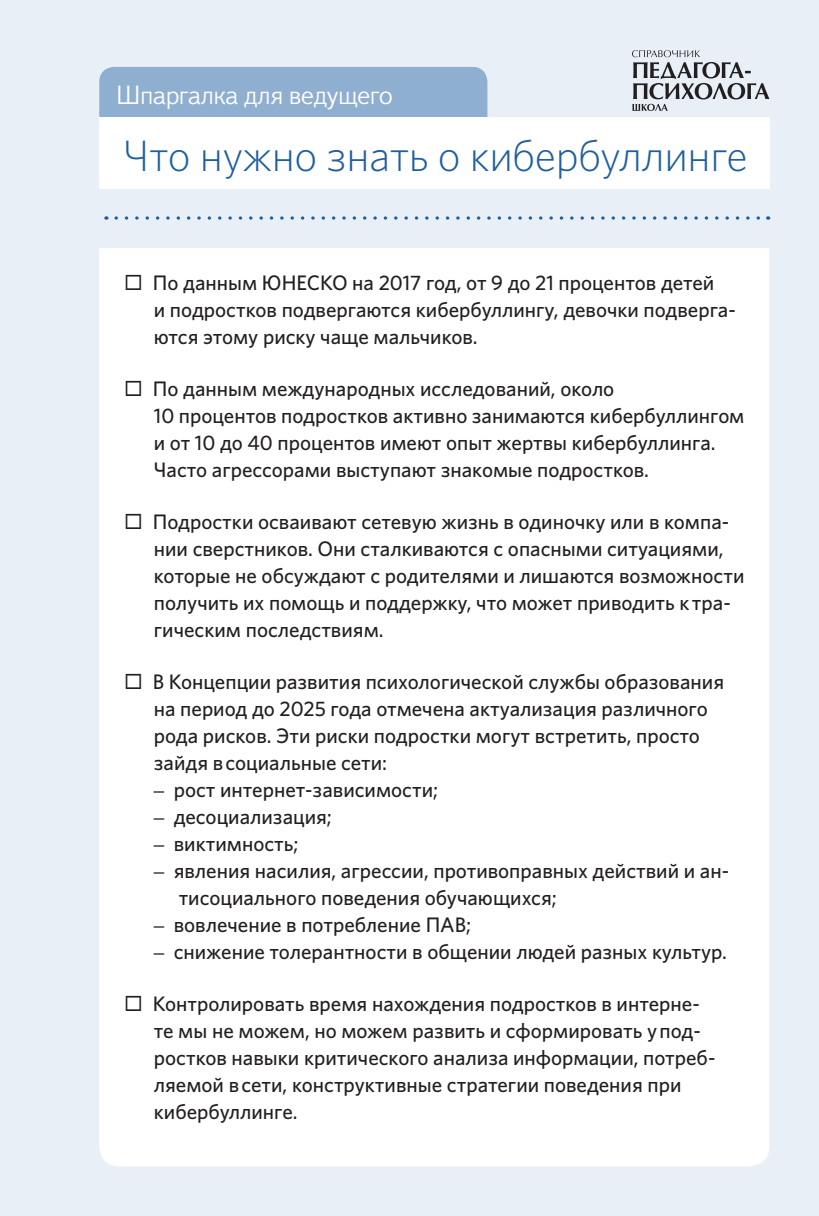
<style>
.page{position:relative;width:819px;height:1216px;background:#fff}
.page>*{position:absolute;margin:0;border:0;box-sizing:border-box;transform-origin:0 0}
.t1{font:300 43.93px "Whitney";letter-spacing:-.01em;color:#1f5fa0}
.t2{font:300 26.25px "Textbook New";color:#fff}
.t3{font:500 21px/26.9px "Whitney";color:#231f20}
.s1{font-family:"Century Schlbk Cyr";font-weight:400}
</style>
<div class="page">
<div style="left:0;top:0;width:819px;height:1215px;background:#e9eff6"></div>
<svg style="left:632px;top:50px;width:137px;height:61px"></svg>
<div style="left:99px;top:248px;width:670px;height:918px;background:#fff"></div>
<svg style="left:116px;top:216px;width:652px;height:4px"></svg>
<div style="left:99px;top:67px;width:388px;height:82px;background:#8fafd0;border-radius:15px"></div>
<div style="left:99px;top:117px;width:670px;height:72px;background:#fff"></div>
<svg style="left:126px;top:274px;width:15px;height:16px"></svg>
<svg style="left:126px;top:380px;width:15px;height:15px"></svg>
<svg style="left:126px;top:513px;width:15px;height:15px"></svg>
<svg style="left:126px;top:673px;width:15px;height:15px"></svg>
<svg style="left:126px;top:995px;width:15px;height:15px"></svg>
<p class="t2" style="left:117px;top:79px;width:277px">Шпаргалка для ведущего</p>
<p class="t1" style="left:123px;top:126px;width:626px">Что нужно знать о кибербуллинге</p>
<p class="t3" style="left:153px;top:269px;width:584px">По данным ЮНЕСКО на 2017 год, от 9 до 21 процентов детей<br>и подростков подвергаются кибербуллингу, девочки подверга&shy;ются этому риску чаще мальчиков.</p>
<p class="t3" style="left:153px;top:374px;width:593px">По данным международных исследований, около<br>10 процентов подростков активно занимаются кибербуллингом и от 10 до 40 процентов имеют опыт жертвы кибербуллинга.<br>Часто агрессорами выступают знакомые подростков.</p>
<p class="t3" style="left:153px;top:507px;width:593px">Подростки осваивают сетевую жизнь в одиночку или в компа&shy;нии сверстников. Они сталкиваются с опасными ситуациями, которые не обсуждают с родителями и лишаются возможности получить их помощь и поддержку, что может приводить к тра&shy;гическим последствиям.</p>
<p class="t3" style="left:153px;top:667px;width:572px">В Концепции развития психологической службы образования на период до 2025 года отмечена актуализация различного рода рисков. Эти риски подростки могут встретить, просто зайдя в социальные сети:</p>
<p class="t3" style="left:154px;top:775px;width:286px"><span class="s1">–</span> рост интернет-зависимости;</p>
<p class="t3" style="left:154px;top:802px;width:179px"><span class="s1">–</span> десоциализация;</p>
<p class="t3" style="left:154px;top:829px;width:146px"><span class="s1">–</span> виктимность;</p>
<p class="t3" style="left:179px;top:856px;width:552px;text-indent:-25px"><span class="s1">–</span> явления насилия, агрессии, противоправных действий и ан&shy;тисоциального поведения обучающихся;</p>
<p class="t3" style="left:154px;top:910px;width:319px"><span class="s1">–</span> вовлечение в потребление ПАВ;</p>
<p class="t3" style="left:154px;top:937px;width:574px"><span class="s1">–</span> снижение толерантности в общении людей разных культур.</p>
<p class="t3" style="left:153px;top:989px;width:564px">Контролировать время нахождения подростков в интерне&shy;те мы не можем, но можем развить и сформировать у под&shy;ростков навыки критического анализа информации, потреб&shy;ляемой в сети, конструктивные стратегии поведения при кибербуллинге.</p>
</div>
